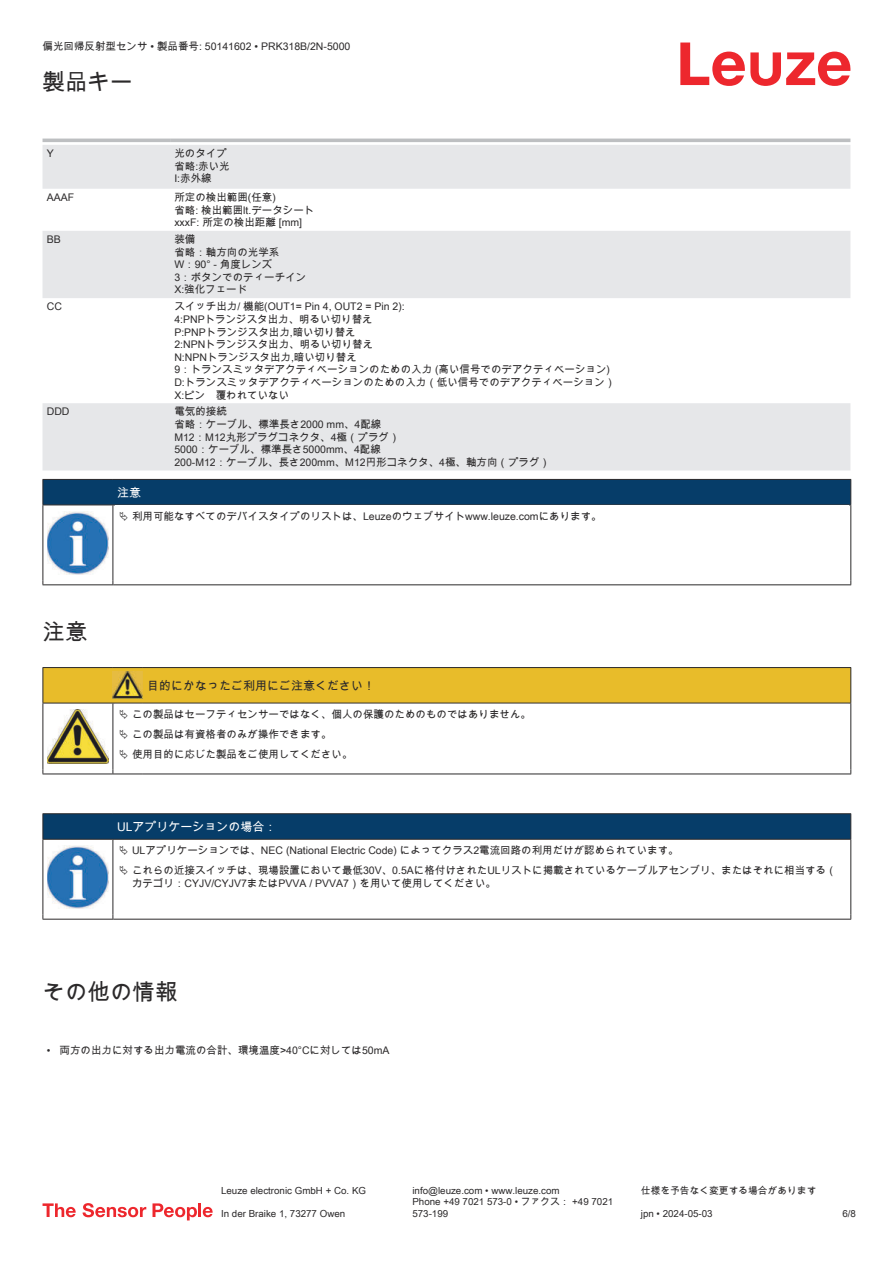
<style>
.page{position:relative;width:893px;height:1263px;background:#fff}
.page>*{position:absolute;margin:0;border:0;box-sizing:border-box;transform-origin:0 0}
.t1{font:22.5px "Arial Unicode MS";color:#2b292a}
.t2{font:12px "Arial Unicode MS";color:#2b292a}
.t3{font:12px "Arial Unicode MS";color:#fff}
.t4{font:10.5px/12.6px "Arial Unicode MS";color:#2b292a}
.t5{font:9.75px/11.7px "Arial Unicode MS";color:#2b292a}
</style>
<div class="page">
<svg style="left:680px;top:43px;width:170px;height:43px"></svg>
<svg style="left:43px;top:145px;width:807px;height:325px;fill:#e6e7e9"></svg>
<hr style="left:43px;top:139px;width:127px;height:3px;background:#bdbfc1">
<hr style="left:170px;top:139px;width:680px;height:3px;background:#bdbfc1">
<svg style="left:43px;top:1203px;width:33px;height:14px"></svg>
<svg style="left:83px;top:1203px;width:63px;height:14px"></svg>
<svg style="left:153px;top:1203px;width:44px;height:17px"></svg>
<hr style="left:198px;top:1203px;width:3px;height:14px;background:#ed272d">
<svg style="left:203px;top:1207px;width:10px;height:10px"></svg>
<hr style="left:43px;top:505px;width:70px;height:1px;background:#2b292a">
<svg style="left:43px;top:479px;width:808px;height:26px;background:#083c65"></svg>
<hr style="left:113px;top:505px;width:738px;height:1px;background:#2b292a">
<hr style="left:43px;top:505px;width:1px;height:75px;background:#2b292a">
<hr style="left:113px;top:505px;width:1px;height:75px;background:#2b292a">
<hr style="left:850px;top:505px;width:1px;height:75px;background:#2b292a">
<hr style="left:43px;top:584px;width:70px;height:1px;background:#2b292a">
<hr style="left:113px;top:584px;width:738px;height:1px;background:#2b292a">
<img style="left:47px;top:511px;width:61px;height:63px">
<hr style="left:43px;top:773px;width:70px;height:1px;background:#2b292a">
<hr style="left:113px;top:773px;width:30px;height:1px;background:#2b292a">
<hr style="left:143px;top:773px;width:708px;height:1px;background:#2b292a">
<svg style="left:44px;top:893px;width:806px;height:26px"></svg>
<hr style="left:43px;top:813px;width:70px;height:1px;background:#2b292a">
<hr style="left:113px;top:813px;width:738px;height:1px;background:#2b292a">
<hr style="left:43px;top:840px;width:1px;height:75px;background:#2b292a">
<hr style="left:113px;top:840px;width:1px;height:75px;background:#2b292a">
<hr style="left:850px;top:840px;width:1px;height:75px;background:#2b292a">
<hr style="left:43px;top:919px;width:70px;height:1px;background:#2b292a">
<hr style="left:113px;top:919px;width:738px;height:1px;background:#2b292a">
<img style="left:47px;top:893px;width:61px;height:15px">
<svg style="left:43px;top:667px;width:808px;height:106px"></svg>
<svg style="left:43px;top:814px;width:808px;height:79px"></svg>
<p class="t4" style="left:43px;top:40px;width:309px">偏光回帰反射型センサ • 製品番号: 50141602 • PRK318B/2N-5000</p>
<h1 class="t1" style="left:43px;top:66px;width:91px">製品キー</h1>
<p class="t4" style="left:47px;top:147px;width:9px">Y</p>
<p class="t4" style="left:174px;top:147px;width:57px">光のタイプ省略:赤い光<br>I:赤外線</p>
<p class="t4" style="left:47px;top:191px;width:29px">AAAF</p>
<p class="t4" style="left:174px;top:191px;width:142px">所定の検出範囲(任意)<br>省略: 検出範囲lt.データシートxxxF: 所定の検出距離 [mm]</p>
<p class="t4" style="left:47px;top:233px;width:16px">BB</p>
<p class="t4" style="left:174px;top:233px;width:133px">装備<br>省略：軸方向の光学系<br>W：90° - 角度レンズ<br>3：ボタンでのティーチイン<br>X:強化フェード</p>
<p class="t4" style="left:47px;top:300px;width:17px">CC</p>
<p class="t4" style="left:174px;top:300px;width:442px">スイッチ出力/ 機能(OUT1= Pin 4, OUT2 = Pin 2):<br>4:PNPトランジスタ出力、明るい切り替え<br>P:PNPトランジスタ出力,暗い切り替え<br>2:NPNトランジスタ出力、明るい切り替え<br>N:NPNトランジスタ出力,暗い切り替え<br>9：トランスミッタデアクティベーションのための入力 (高い信号でのデアクティベーション)<br>D:トランスミッタデアクティベーションのための入力（低い信号でのデアクティベーション）<br>X:ピン　覆われていない</p>
<p class="t4" style="left:47px;top:406px;width:24px">DDD</p>
<p class="t4" style="left:174px;top:405px;width:377px">電気的接続<br>省略：ケーブル、標準長さ2000 mm、4配線<br>M12：M12丸形プラグコネクタ、4極（プラグ）<br>5000：ケーブル、標準長さ5000mm、4配線<br>200-M12：ケーブル、長さ200mm、M12円形コネクタ、4極、軸方向（プラグ）</p>
<p class="t3" style="left:117px;top:484px;width:25px">注意</p>
<p class="t4" style="left:132px;top:509px;width:471px">利用可能なすべてのデバイスタイプのリストは、Leuzeのウェブサイトwww.leuze.comにあります。</p>
<h1 class="t1" style="left:43px;top:615px;width:46px">注意</h1>
<p class="t2" style="left:147px;top:677px;width:229px">目的にかなったご利用にご注意ください！</p>
<p class="t4" style="left:132px;top:704px;width:400px;line-height:20.2px">この製品はセーフティセンサーではなく、個人の保護のためのものではありません。この製品は有資格者のみが操作できます。<br>使用目的に応じた製品をご使用してください。</p>
<p class="t3" style="left:117px;top:818px;width:161px">ULアプリケーションの場合：</p>
<p class="t4" style="left:132px;top:840px;width:706px;line-height:20.2px">ULアプリケーションでは、NEC (National Electric Code) によってクラス2電流回路の利用だけが認められています。<br>これらの近接スイッチは、現場設置において最低30V、0.5Aに格付けされたULリストに掲載されているケーブルアセンブリ、またはそれに相当する（</p>
<p class="t4" style="left:132px;top:877px;width:366px">カテゴリ：CYJV/CYJV7またはPVVA / PVVA7）を用いて使用してください。</p>
<h1 class="t1" style="left:43px;top:975px;width:136px">その他の情報</h1>
<p class="t4" style="left:47px;top:1043px;width:344px">• 両方の出力に対する出力電流の合計、環境温度&gt;40°Cに対しては50mA</p>
<p class="t5" style="left:221px;top:1184px;width:146px">Leuze electronic GmbH + Co. KG</p>
<p class="t5" style="left:412px;top:1184px;width:149px">info@leuze.com • www.leuze.com</p>
<p class="t5" style="left:641px;top:1184px;width:177px">仕様を予告なく変更する場合があります</p>
<p class="t5" style="left:221px;top:1207px;width:126px">In der Braike 1, 73277 Owen</p>
<p class="t5" style="left:412px;top:1196px;width:202px">Phone +49 7021 573-0 • ファクス： +49 7021<br>573-199</p>
<p class="t5" style="left:641px;top:1207px;width:73px">jpn • 2024-05-03</p>
<p class="t5" style="left:842px;top:1207px;width:15px">6/8</p>
</div>
